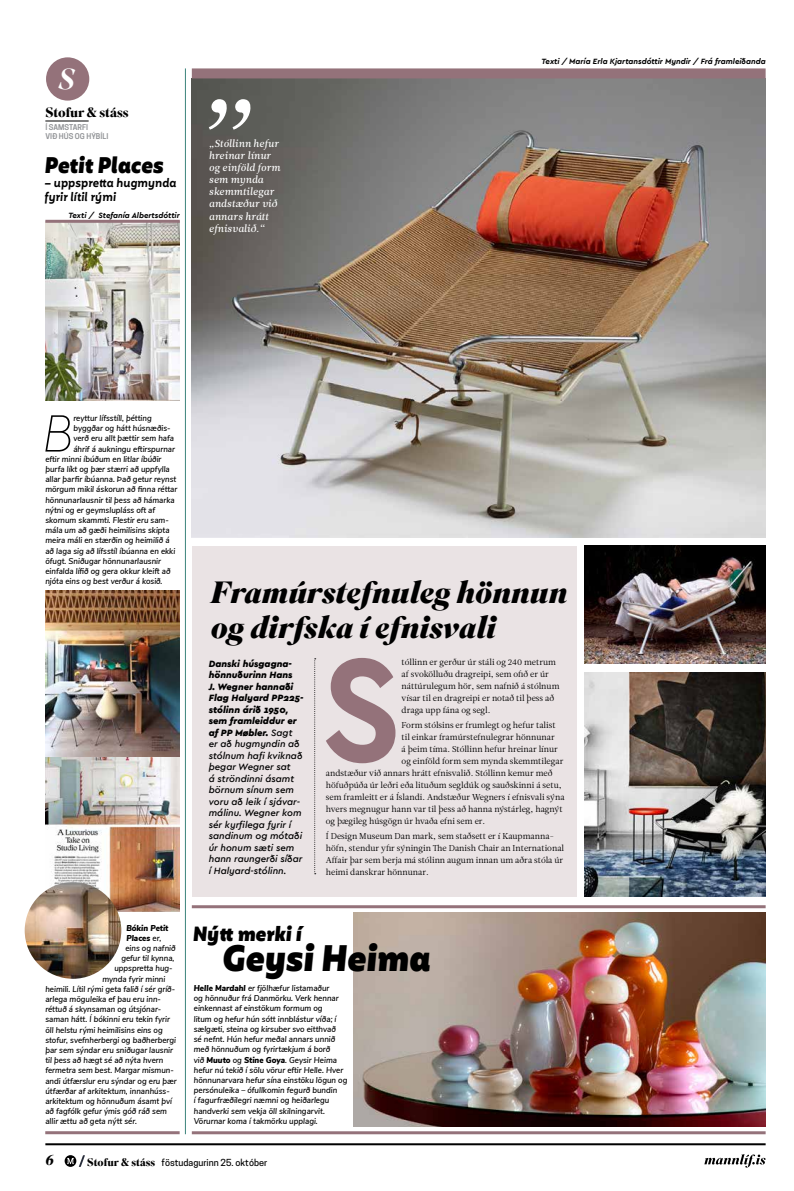
<style>
.page{position:relative;width:794px;height:1191px;background:#fff}
.page>*{position:absolute;margin:0;border:0;box-sizing:border-box;transform-origin:0 0}
.t1{font:700 154px "Cera";color:#94727a;scale:.93 1}
.t2{font:italic 100 54.9px "Cera";color:#000;scale:.93 1}
.t3{font:italic 900 35.8px "Mohr";color:#000;scale:.93 1}
.t4{font:italic 900 30.7px/34.8px "Superior Title";color:#000}
.t5{font:italic 500 28.9px "Superior Title";color:#fff}
.t6{font:italic 900 22px "Mohr";letter-spacing:-.01em;color:#000;scale:.93 1}
.t7{font:italic 900 20px "Mohr";color:#000;scale:.93 1}
.t8{font:italic 700 15px "Superior Title";color:#000}
.t9{font:700 13.6px "Superior Title";letter-spacing:-.005em;color:#000}
.t10{font:italic 600 12px/14.4px "Mohr";color:#000;scale:.93 1}
.t11{font:10.1px/12.2px "Leitura News Italic 2";color:#fff}
.t12{font:italic 500 9.6px/11.5px "Cera";color:#000}
.t13{font:500 9.1px "Cooper Hewitt";color:#000}
.t14{font:italic 600 8.5px/10.2px "Nunito Sans";color:#000;scale:.93 1}
.t15{font:8.5px/12px "Leitura News Roman 1";color:#000}
.t16{font:italic 900 8.5px "Nunito Sans";color:#000;scale:.93 1}
.t17{font:italic 700 8px "Cera";color:#000}
.t18{font:600 7.5px/9px "Cooper Hewitt";color:#939598}
.s1{font-weight:900}
.s2{font-weight:600}
.s3{font-family:"Superior Title";font-weight:700;font-size:11px}
</style>
<div class="page">
<div style="left:65px;top:1155px;width:11px;height:11px;background:#000;border-radius:50%"></div>
<svg style="left:67px;top:1155px;width:18px;height:11px"></svg>
<hr style="left:45px;top:1143px;width:720px;height:2px;background:#000">
<svg style="left:704px;top:1154px;width:61px;height:13px"></svg>
<img style="left:192px;top:78px;width:573px;height:459px">
<img style="left:353px;top:912px;width:412px;height:214px">
<div style="left:192px;top:546px;width:384px;height:350px;background:#eae3e4"></div>
<img style="left:45px;top:223px;width:135px;height:178px">
<hr style="left:45px;top:1131px;width:135px;height:3px;background:#94727a">
<img style="left:584px;top:672px;width:181px;height:224px">
<img style="left:584px;top:546px;width:181px;height:117px">
<hr style="left:192px;top:1131px;width:573px;height:3px;background:#94727a">
<hr style="left:192px;top:905px;width:573px;height:3px;background:#94727a">
<div style="left:192px;top:68px;width:573px;height:10px;background:#94727a"></div>
<hr style="left:185px;top:68px;width:1px;height:1066px;background:#3c847b">
<hr style="left:45px;top:220px;width:135px;height:3px;background:#94727a">
<img style="left:45px;top:756px;width:135px;height:155px">
<img style="left:45px;top:591px;width:135px;height:165px">
<img style="left:25px;top:882px;width:96px;height:96px;border-radius:48px">
<svg style="left:314px;top:658px;width:2px;height:216px"></svg>
<svg style="left:209px;top:99px;width:42px;height:31px"></svg>
<div style="left:46px;top:57px;width:43px;height:44px;background:#94727a;border-radius:50%"></div>
<hr style="left:45px;top:121px;width:44px;height:1px;background:#000">
<h3 class="t5" style="left:59px;top:62px;width:18px">S</h3>
<h3 class="t9" style="left:45px;top:104px;width:85px">Stofur &amp; stáss</h3>
<p class="t18" style="left:45px;top:123px;width:64px">Í SAMSTARFI<br>VIÐ HÚS OG HÝBÍLI</p>
<h3 class="t6" style="left:44px;top:152px;width:129px">Petit Places</h3>
<h3 class="t10" style="left:44px;top:176px;width:144px">– uppspretta hugmynda fyrir lítil rými</h3>
<p class="t17" style="left:69px;top:209px;width:113px">Texti / Stefanía Albertsdóttir</p>
<p class="t11" style="left:209px;top:137px;width:73px">„Stóllinn hefur hreinar línur og einföld form sem mynda skemmtilegar andstæður við annars hrátt efnisvalið.“</p>
<p class="t17" style="left:541px;top:56px;width:225px">Texti / María Erla Kjartansdóttir Myndir / Frá framleiðanda</p>
<h2 class="t2" style="left:42px;top:396px;width:35px">B</h2>
<p class="t14" style="left:73px;top:412px;width:86px">reyttur lífsstíll, þétting</p>
<p class="t14" style="left:73px;top:422px;width:106px">byggðar og hátt húsnæðis-</p>
<p class="t14" style="left:73px;top:433px;width:110px">verð eru allt þættir sem hafa</p>
<p class="t14" style="left:73px;top:443px;width:111px">áhrif á aukningu eftirspurnar</p>
<p class="t14" style="left:45px;top:453px;width:126px">eftir minni íbúðum en litlar íbúðir</p>
<p class="t14" style="left:45px;top:463px;width:135px">þurfa líkt og þær stærri að uppfylla</p>
<p class="t14" style="left:45px;top:473px;width:142px">allar þarfir íbúanna. Það getur reynst</p>
<p class="t14" style="left:45px;top:484px;width:143px">mörgum mikil áskorun að finna réttar</p>
<p class="t14" style="left:45px;top:494px;width:141px">hönnunarlausnir til þess að hámarka</p>
<p class="t14" style="left:45px;top:504px;width:120px">nýtni og er geymslupláss oft af</p>
<p class="t14" style="left:45px;top:514px;width:134px">skornum skammti. Flestir eru sam-</p>
<p class="t14" style="left:45px;top:524px;width:135px">mála um að gæði heimilisins skipta</p>
<p class="t14" style="left:45px;top:535px;width:135px">meira máli en stærðin og heimilið á</p>
<p class="t14" style="left:45px;top:545px;width:141px">að laga sig að lífsstíl íbúanna en ekki</p>
<p class="t14" style="left:45px;top:555px;width:126px">öfugt. Sniðugar hönnunarlausnir</p>
<p class="t14" style="left:45px;top:565px;width:136px">einfalda lífið og gera okkur kleift að</p>
<p class="t14" style="left:45px;top:575px;width:127px">njóta eins og best verður á kosið.</p>
<h3 class="t4" style="left:211px;top:575px;width:358px">Framúrstefnuleg hönnun og dirfska í efnisvali</h3>
<p class="t12" style="left:209px;top:657px;width:96px"><span class="s1">Danski húsgagna&shy;hönnuðurinn Hans<br>J. Wegner hannaði<br>Flag Halyard PP225- stólinn árið 1950, sem framleiddur er af PP Møbler.</span> Sagt er að hugmyndin að stólnum hafi kviknað þegar Wegner sat<br>á ströndinni ásamt börnum sínum sem voru að leik í sjávar-- málinu. Wegner kom sér kyrfilega fyrir í sandinum og mótaði úr honum sæti sem hann raungerði síðar í Halyard-stólinn.</p>
<h1 class="t1" style="left:321px;top:607px;width:88px">S</h1>
<p class="t15" style="left:401px;top:656px;width:159px">tóllinn er gerður úr stáli og 240 metrum af svokölluðu dragreipi, sem ofið er úr náttúrulegum hör, sem nafnið á stólnum vísar til en dragreipi er notað til þess að draga upp fána og segl.</p>
<p class="t15" style="left:401px;top:719px;width:155px">Form stólsins er frumlegt og hefur talist</p>
<p class="t15" style="left:401px;top:731px;width:155px">til einkar framúrstefnulegrar hönnunar</p>
<p class="t15" style="left:401px;top:743px;width:158px">á þeim tíma. Stóllinn hefur hreinar línur</p>
<p class="t15" style="left:401px;top:755px;width:163px">og einföld form sem mynda skemmtilegar</p>
<p class="t15" style="left:326px;top:767px;width:228px">andstæður við annars hrátt efnisvalið. Stóllinn kemur með</p>
<p class="t15" style="left:326px;top:779px;width:237px">höfuðpúða úr leðri eða lituðum segldúk og sauðskinni á setu,</p>
<p class="t15" style="left:326px;top:791px;width:240px">sem framleitt er á Íslandi. Andstæður Wegners í efnisvali sýna</p>
<p class="t15" style="left:326px;top:803px;width:238px">hvers megnugur hann var til þess að hanna nýstárleg, hagnýt</p>
<p class="t15" style="left:326px;top:815px;width:161px">og þægileg húsgögn úr hvaða efni sem er.</p>
<p class="t15" style="left:326px;top:830px;width:240px">Í Design Museum Dan mark, sem staðsett er í Kaupmanna&shy;höfn, stendur yfir sýningin The Danish Chair an International Affair þar sem berja má stólinn augum innan um aðra stóla úr heimi danskrar hönnunar.</p>
<p class="t16" style="left:126px;top:921px;width:47px">Bókin Petit</p>
<p class="t16" style="left:126px;top:931px;width:39px">Places <span class="s2">er,</span></p>
<p class="t14" style="left:125px;top:942px;width:56px">eins og nafnið</p>
<p class="t14" style="left:121px;top:952px;width:59px">gefur til kynna,</p>
<p class="t14" style="left:114px;top:963px;width:61px">uppspretta hug----</p>
<p class="t14" style="left:102px;top:973px;width:69px">mynda fyrir minni</p>
<p class="t14" style="left:45px;top:983px;width:141px">heimili. Lítil rými geta falið í sér gríð-</p>
<p class="t14" style="left:45px;top:993px;width:124px">arlega möguleika ef þau eru inn--</p>
<p class="t14" style="left:45px;top:1003px;width:126px">réttuð á skynsaman og útsjónar-</p>
<p class="t14" style="left:45px;top:1014px;width:135px">saman hátt. Í bókinni eru tekin fyrir</p>
<p class="t14" style="left:45px;top:1024px;width:128px">öll helstu rými heimilisins eins og</p>
<p class="t14" style="left:45px;top:1034px;width:142px">stofur, svefnherbergi og baðherbergi</p>
<p class="t14" style="left:45px;top:1044px;width:139px">þar sem sýndar eru sniðugar lausnir</p>
<p class="t14" style="left:45px;top:1054px;width:128px">til þess að hægt sé að nýta hvern</p>
<p class="t14" style="left:45px;top:1065px;width:140px">fermetra sem best. Margar mismun-</p>
<p class="t14" style="left:45px;top:1075px;width:143px">andi útfærslur eru sýndar og eru þær</p>
<p class="t14" style="left:45px;top:1085px;width:135px">útfærðar af arkitektum, innanhúss-</p>
<p class="t14" style="left:45px;top:1095px;width:138px">arkitektum og hönnuðum ásamt því</p>
<p class="t14" style="left:45px;top:1105px;width:132px">að fagfólk gefur ýmis góð ráð sem</p>
<p class="t14" style="left:45px;top:1116px;width:100px">allir ættu að geta nýtt sér.</p>
<h3 class="t7" style="left:193px;top:922px;width:119px">Nýtt merki í</h3>
<p class="t14" style="left:194px;top:982px;width:167px"><span class="s1">Helle Mardahl</span> er fjölhæfur listamaður<br>og hönnuður frá Danmörku. Verk hennar einkennast af einstökum formum og<br>litum og hefur hún sótt innblástur víða; í sælgæti, steina og kirsuber svo eitthvað<br>sé nefnt. Hún hefur meðal annars unnið með hönnuðum og fyrirtækjum á borð<br>við <span class="s1">Muuto</span> og <span class="s1">Stine Goya</span>. Geysir Heima hefur nú tekið í sölu vörur eftir Helle. Hver hönnunarvara hefur sína einstöku lögun og persónuleika – ófullkomin fegurð bundin<br>í fagurfræðilegri næmni og heiðarlegu handverki sem vekja öll skilningarvit.<br>Vörurnar koma í takmörku upplagi.</p>
<h3 class="t3" style="left:222px;top:937px;width:226px">Geysi Heima</h3>
<h3 class="t8" style="left:45px;top:1151px;width:10px">6</h3>
<p class="t13" style="left:87px;top:1156px;width:182px"><span class="s3">Stofur &amp; stáss</span> föstudagurinn 25. október</p>
</div>
